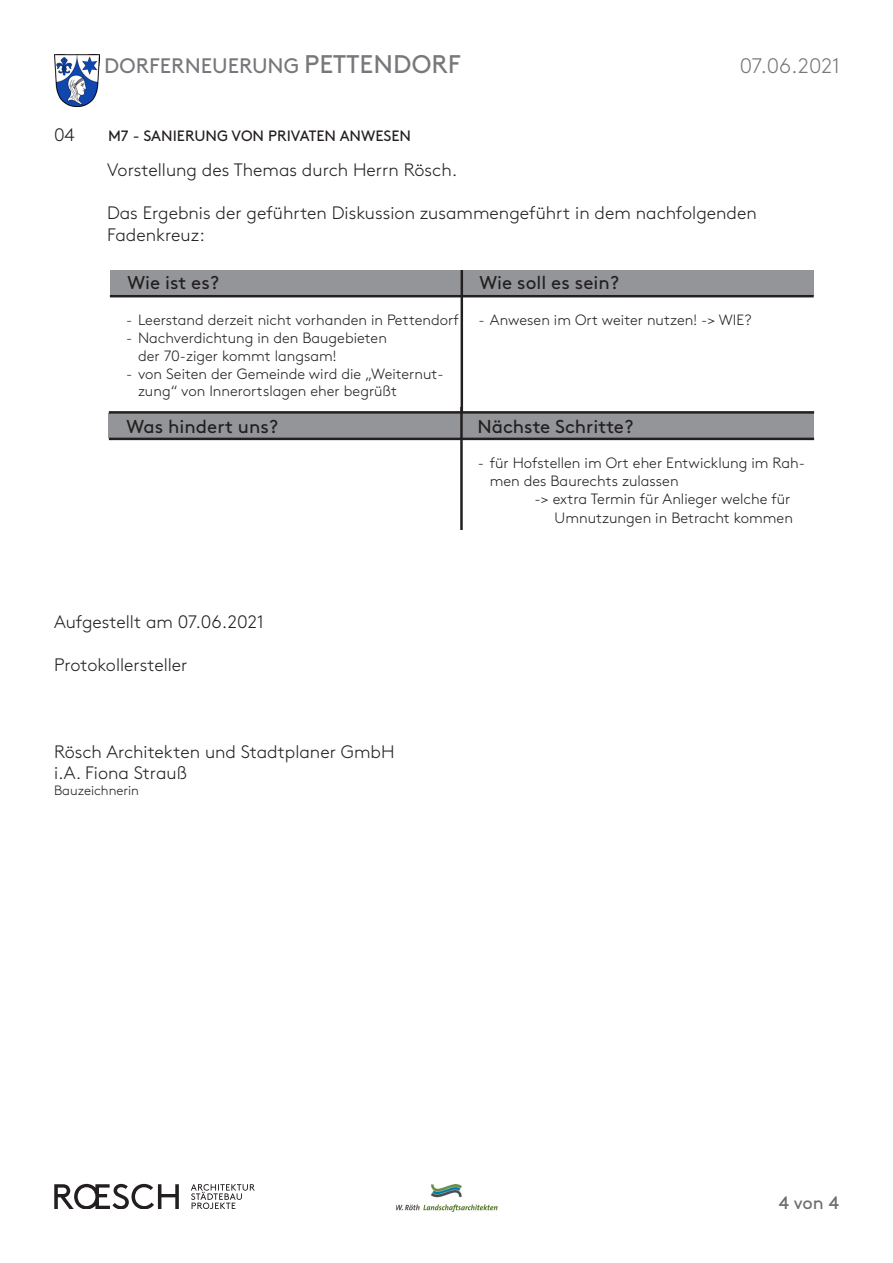
<style>
.page{position:relative;width:893px;height:1263px;background:#fff}
.page>*{position:absolute;margin:0;border:0;box-sizing:border-box;transform-origin:0 0}
.t1{font:21px "Brown Std";color:#76787b}
.t2{font:300 21px "Brown Std";letter-spacing:-.005em;color:#76787b}
.t3{font:18.6px "Brown Std";color:#231f20}
.Text{font:300 18px "Brown Std";color:#231f20}
.t4{font:18px "Brown Std";color:#6c6d70}
.t5{font:300 17.4px "Brown Std";color:#231f20}
.t6{font:300 15px "Brown Std";color:#231f20}
.Text-2{font:15px "Brown Std";color:#231f20}
.t7{font:300 14.85px/17.9px "Brown Std";color:#231f20}
.Text-3{font:300 13.5px "Brown Std";color:#231f20}
.s1{font-size:25.5px}
.s2{font-weight:400;font-size:19.8px}
</style>
<div class="page">
<div style="left:110px;top:270px;width:704px;height:25px;background:#939598"></div>
<hr style="left:110px;top:295px;width:704px;height:2px;background:#231f20">
<hr style="left:461px;top:270px;width:2px;height:149px;background:#231f20">
<div style="left:109px;top:413px;width:705px;height:25px;background:#939598"></div>
<hr style="left:460px;top:407px;width:3px;height:122px;background:#231f20">
<hr style="left:109px;top:411px;width:705px;height:3px;background:#231f20">
<hr style="left:109px;top:438px;width:705px;height:2px;background:#231f20">
<img style="left:54px;top:54px;width:45px;height:52px">
<img style="left:396px;top:1184px;width:101px;height:27px">
<svg style="left:191px;top:1184px;width:64px;height:25px"></svg>
<svg style="left:54px;top:1184px;width:125px;height:25px"></svg>
<p class="t1" style="left:104px;top:54px;width:358px">DORFERNEUERUNG <span class="s1">PETTENDORF</span></p>
<p class="t2" style="left:740px;top:54px;width:102px">07.06.2021</p>
<p class="Text" style="left:54px;top:125px;width:22px">04</p>
<p class="Text-2" style="left:108px;top:127px;width:305px">M7 - SANIERUNG VON PRIVATEN ANWESEN</p>
<p class="Text" style="left:107px;top:160px;width:352px">Vorstellung des Themas durch Herrn Rösch.</p>
<p class="Text" style="left:107px;top:203px;width:651px">Das Ergebnis der geführten Diskussion zusammengeführt in dem nachfolgenden</p>
<p class="Text" style="left:107px;top:225px;width:99px">Fadenkreuz:</p>
<p class="t3" style="left:127px;top:272px;width:93px">Wie ist es?</p>
<p class="t3" style="left:479px;top:272px;width:141px">Wie soll es sein?</p>
<p class="t6" style="left:125px;top:129px;width:320px">- von Seiten der Gemeinde wird die „Weiternut-</p>
<p class="t5" style="left:108px;top:218px;width:122px">MASSNAHME <span class="s2">7</span></p>
<p class="t7" style="left:126px;top:311px;width:334px">- Leerstand derzeit nicht vorhanden in Pettendorf</p>
<p class="t7" style="left:138px;top:329px;width:250px;text-indent:-12px">- Nachverdichtung in den Baugebieten der 70-ziger kommt langsam!</p>
<p class="t7" style="left:138px;top:365px;width:307px;text-indent:-12px">- von Seiten der Gemeinde wird die „Weiternut&shy;zung“ von Innerortslagen eher begrüßt</p>
<p class="t7" style="left:478px;top:311px;width:275px">- Anwesen im Ort weiter nutzen! -&gt; WIE?</p>
<p class="t3" style="left:126px;top:415px;width:153px">Was hindert uns?</p>
<p class="t3" style="left:477px;top:415px;width:158px">Nächste Schritte?</p>
<p class="Text" style="left:54px;top:612px;width:211px">Aufgestellt am 07.06.2021</p>
<p class="Text" style="left:54px;top:655px;width:135px">Protokollersteller</p>
<p class="Text" style="left:54px;top:741px;width:342px">Rösch Architekten und Stadtplaner GmbH</p>
<p class="Text" style="left:54px;top:763px;width:134px">i.A. Fiona Strauß</p>
<p class="Text-3" style="left:54px;top:783px;width:87px">Bauzeichnerin</p>
<p class="t6" style="left:478px;top:455px;width:329px">- für Hofstellen im Ort eher Entwicklung im Rah-</p>
<p class="t6" style="left:490px;top:472px;width:190px">men des Baurechts zulassen</p>
<p class="t6" style="left:534px;top:490px;width:258px">-&gt; extra Termin für Anlieger welche für</p>
<p class="t6" style="left:555px;top:510px;width:240px">Umnutzungen in Betracht kommen</p>
<p class="t4" style="left:779px;top:1192px;width:62px">4 von 4</p>
</div>
